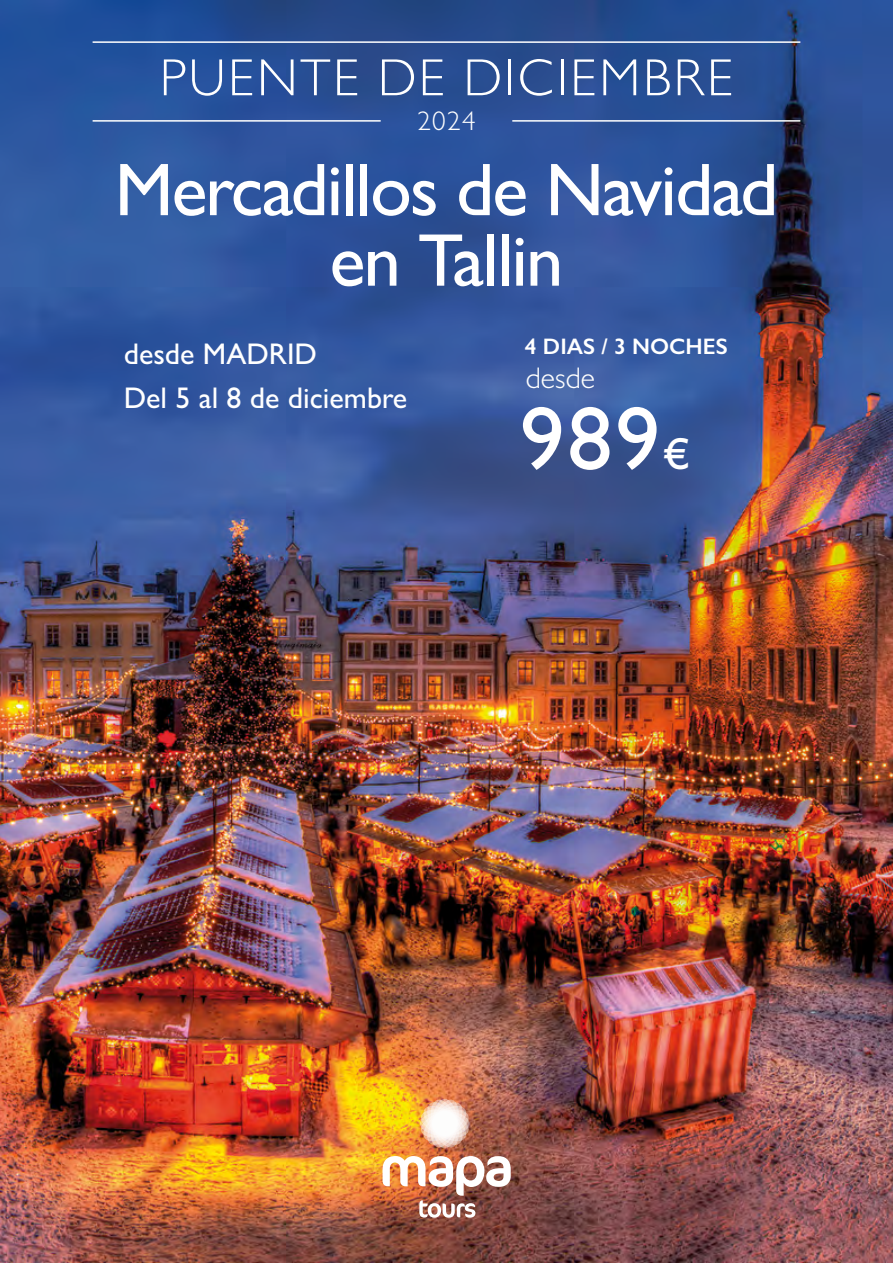
<style>
.page{position:relative;width:893px;height:1263px;background:#fff}
.page>*{position:absolute;margin:0;border:0;box-sizing:border-box;transform-origin:0 0}
.t1{font:500 90px "Gill Sans";color:#fff}
.t2{font:500 75px/70.5px "Gill Sans";letter-spacing:-.025em;color:#fff;text-align:center}
.t3{font:300 52.5px "Gill Sans";letter-spacing:.05em;color:#fff}
.t4{font:500 30px/44.5px "Gill Sans";color:#fff}
.t5{font:300 30px "Gill Sans";color:#fff}
.t6{font:300 27px "Gill Sans";color:#fff}
.t7{font:600 22.5px "Gill Sans";color:#fff}
.s1{font-size:45px}
</style>
<div class="page">
<img style="left:0;top:0;width:893px;height:1263px">
<svg style="left:421px;top:1100px;width:48px;height:47px"></svg>
<img style="left:382px;top:1156px;width:129px;height:62px">
<hr style="left:93px;top:120px;width:288px;height:2px;background:#fff">
<hr style="left:512px;top:120px;width:288px;height:2px;background:#fff">
<hr style="left:93px;top:41px;width:707px;height:2px;background:#fff">
<h3 class="t3" style="left:160px;top:46px;width:575px">PUENTE DE DICIEMBRE</h3>
<p class="t6" style="left:417px;top:104px;width:60px">2024</p>
<h2 class="t2" style="left:115px;top:154px;width:665px">Mercadillos de Navidad en Tallin</h2>
<p class="t4" style="left:124px;top:331px;width:285px">desde MADRID<br>Del 5 al 8 de diciembre</p>
<p class="t7" style="left:525px;top:333px;width:204px">4 DIAS / 3 NOCHES</p>
<p class="t5" style="left:526px;top:360px;width:71px">desde</p>
<h1 class="t1" style="left:520px;top:385px;width:172px">989<span class="s1">€</span></h1>
</div>
